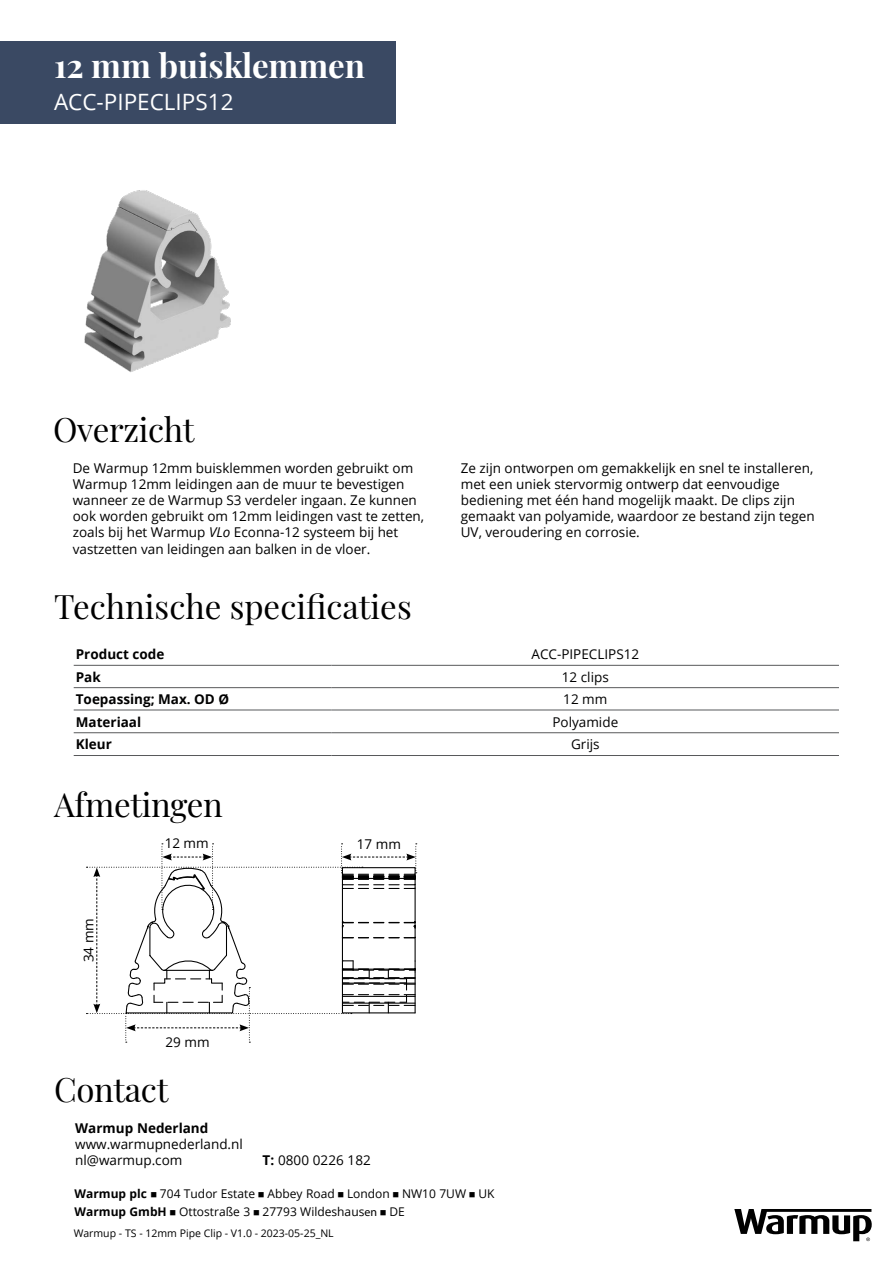
<style>
.page{position:relative;width:893px;height:1263px;background:#fff}
.page>*{position:absolute;margin:0;border:0;box-sizing:border-box;transform-origin:0 0}
.t1{font:33px "Playfair Display";letter-spacing:-.01em;color:#000}
.t2{font:700 33px "Playfair Display";color:#fff}
.t3{font:22.5px "Open Sans";color:#fff}
.t4{font:13.5px/16.2px "Open Sans";color:#000}
.t5{font:700 13.5px "Open Sans";color:#000}
.t6{font:12px/17.2px "Open Sans";color:#000}
.t7{font:10.5px "Open Sans";color:#000}
.s1{font-style:italic}
.s2{font-weight:700}
.s3{font-family:"Myriad Pro"}
</style>
<div class="page">
<div style="left:0;top:42px;width:395px;height:82px;background:#3a4963"></div>
<img style="left:84px;top:190px;width:147px;height:182px">
<hr style="left:74px;top:665px;width:258px;height:1px;background:#58595b">
<hr style="left:332px;top:665px;width:507px;height:1px;background:#58595b">
<hr style="left:74px;top:687px;width:258px;height:1px;background:#58595b">
<hr style="left:332px;top:687px;width:507px;height:1px;background:#58595b">
<hr style="left:74px;top:710px;width:258px;height:1px;background:#58595b">
<hr style="left:332px;top:710px;width:507px;height:1px;background:#58595b">
<hr style="left:74px;top:732px;width:258px;height:1px;background:#58595b">
<hr style="left:332px;top:732px;width:507px;height:1px;background:#58595b">
<hr style="left:74px;top:755px;width:258px;height:1px;background:#58595b">
<hr style="left:332px;top:755px;width:507px;height:1px;background:#58595b">
<svg style="left:734px;top:1209px;width:138px;height:32px"></svg>
<svg style="left:86px;top:843px;width:331px;height:200px"></svg>
<h1 class="t2" style="left:54px;top:40px;width:312px">12 mm buisklemmen</h1>
<h2 class="t3" style="left:54px;top:86px;width:181px">ACC-PIPECLIPS12</h2>
<h1 class="t1" style="left:53px;top:404px;width:143px">Overzicht</h1>
<p class="t4" style="left:73px;top:459px;width:353px">De Warmup 12mm buisklemmen worden gebruikt om Warmup 12mm leidingen aan de muur te bevestigen wanneer ze de Warmup S3 verdeler ingaan. Ze kunnen ook worden gebruikt om 12mm leidingen vast te zetten, zoals bij het Warmup <span class="s1">VLo</span> Econna-12 systeem bij het vastzetten van leidingen aan balken in de vloer.</p>
<p class="t4" style="left:461px;top:459px;width:355px">Ze zijn ontworpen om gemakkelijk en snel te installeren, met een uniek stervormig ontwerp dat eenvoudige bediening met één hand mogelijk maakt. De clips zijn gemaakt van polyamide, waardoor ze bestand zijn tegen UV, veroudering en corrosie.</p>
<h1 class="t1" style="left:54px;top:581px;width:359px">Technische specificaties</h1>
<p class="t5" style="left:76px;top:645px;width:90px">Product code</p>
<p class="t4" style="left:531px;top:646px;width:109px">ACC-PIPECLIPS12</p>
<p class="t5" style="left:76px;top:667px;width:27px">Pak</p>
<p class="t4" style="left:562px;top:668px;width:48px">12 clips</p>
<p class="t5" style="left:76px;top:689px;width:155px">Toepassing; Max. OD Ø</p>
<p class="t4" style="left:563px;top:691px;width:46px">12 mm</p>
<p class="t5" style="left:76px;top:712px;width:67px">Materiaal</p>
<p class="t4" style="left:552px;top:713px;width:67px">Polyamide</p>
<p class="t5" style="left:76px;top:735px;width:38px">Kleur</p>
<p class="t4" style="left:571px;top:736px;width:30px">Grijs</p>
<h1 class="t1" style="left:54px;top:779px;width:170px">Afmetingen</h1>
<p class="t4" style="left:80px;top:962px;width:46px;rotate:-90deg">34 mm</p>
<p class="t4" style="left:165px;top:835px;width:46px">12 mm</p>
<p class="t4" style="left:357px;top:835px;width:46px">17 mm</p>
<p class="t4" style="left:166px;top:1033px;width:46px">29 mm</p>
<h1 class="t1" style="left:54px;top:1064px;width:116px">Contact</h1>
<p class="t5" style="left:75px;top:1118px;width:135px">Warmup Nederland</p>
<p class="t4" style="left:75px;top:1135px;width:169px">www.warmupnederland.nl nl@warmup.com</p>
<p class="t4" style="left:263px;top:1151px;width:110px"><span class="s2">T:</span> 0800 0226 182</p>
<p class="t6" style="left:75px;top:1185px;width:421px"><span class="s2">Warmup plc</span> ■ 704 Tudor Estate ■ Abbey Road ■ London ■ NW10 7UW ■ UK<br><span class="s2">Warmup GmbH</span> ■ Ottostraße 3 ■ 27793 Wildeshaus<span class="s3">en</span> ■ DE</p>
<p class="t7" style="left:74px;top:1226px;width:262px">Warmup - TS - 12mm Pipe Clip - V1.0 - 2023-05-25_NL</p>
</div>
